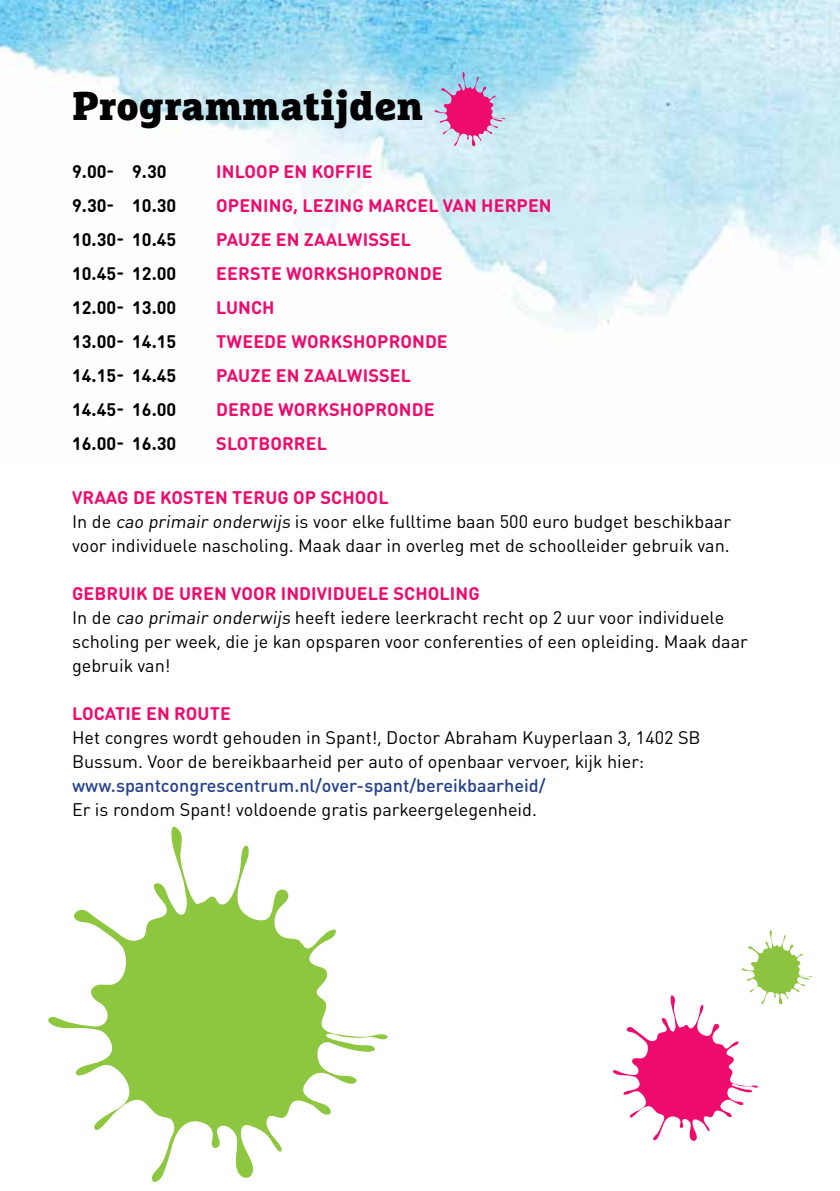
<style>
.page{position:relative;width:840px;height:1191px;background:#fff}
.page>*{position:absolute;margin:0;border:0;box-sizing:border-box;transform-origin:0 0}
.t1{font:900 40px "Marselis Slab OT";color:#000}
.t2{font:18px/24px "DIN Round OT";color:#000}
.t3{font:700 18px "DIN Round OT";letter-spacing:.005em;color:#ed0c6e}
.t4{font:700 18px "DIN Round OT";color:#000}
.t5{font:500 18px "DIN Round OT";color:#25408f}
</style>
<div class="page">
<img style="left:0;top:0;width:839px;height:331px">
<svg style="left:613px;top:930px;width:199px;height:211px"></svg>
<svg style="left:434px;top:71px;width:71px;height:76px;background:#c695c2"></svg>
<svg style="left:48px;top:826px;width:340px;height:356px"></svg>
<h1 class="t1" style="left:72px;top:80px;width:352px">Programmatijden</h1>
<p class="t4" style="left:72px;top:160px;width:96px">9.00- 9.30</p>
<p class="t3" style="left:216px;top:160px;width:158px">INLOOP EN KOFFIE</p>
<p class="t4" style="left:72px;top:194px;width:106px">9.30- 10.30</p>
<p class="t3" style="left:216px;top:194px;width:337px">OPENING, LEZING MARCEL VAN HERPEN</p>
<p class="t4" style="left:72px;top:228px;width:106px">10.30- 10.45</p>
<p class="t3" style="left:216px;top:228px;width:196px">PAUZE EN ZAALWISSEL</p>
<p class="t4" style="left:72px;top:262px;width:106px">10.45- 12.00</p>
<p class="t3" style="left:216px;top:262px;width:228px">EERSTE WORKSHOPRONDE</p>
<p class="t4" style="left:72px;top:296px;width:106px">12.00- 13.00</p>
<p class="t3" style="left:216px;top:296px;width:60px">LUNCH</p>
<p class="t4" style="left:72px;top:330px;width:106px">13.00- 14.15</p>
<p class="t3" style="left:216px;top:330px;width:233px">TWEEDE WORKSHOPRONDE</p>
<p class="t4" style="left:72px;top:364px;width:106px">14.15- 14.45</p>
<p class="t3" style="left:216px;top:364px;width:196px">PAUZE EN ZAALWISSEL</p>
<p class="t4" style="left:72px;top:398px;width:106px">14.45- 16.00</p>
<p class="t3" style="left:216px;top:398px;width:220px">DERDE WORKSHOPRONDE</p>
<p class="t4" style="left:72px;top:432px;width:106px">16.00- 16.30</p>
<p class="t3" style="left:216px;top:432px;width:112px">SLOTBORREL</p>
<p class="t3" style="left:72px;top:486px;width:318px">VRAAG DE KOSTEN TERUG OP SCHOOL</p>
<p class="t2" style="left:72px;top:509px;width:660px">In de cao primair onderwijs is voor elke fulltime baan 500 euro budget beschikbaar voor individuele nascholing. Maak daar in overleg met de schoolleider gebruik van.</p>
<p class="t3" style="left:72px;top:582px;width:409px">GEBRUIK DE UREN VOOR INDIVIDUELE SCHOLING</p>
<p class="t2" style="left:72px;top:605px;width:677px">In de cao primair onderwijs heeft iedere leerkracht recht op 2 uur voor individuele scholing per week, die je kan opsparen voor conferenties of een opleiding. Maak daar gebruik van!</p>
<p class="t3" style="left:72px;top:702px;width:160px">LOCATIE EN ROUTE</p>
<p class="t2" style="left:72px;top:725px;width:629px">Het congres wordt gehouden in Spant!, Doctor Abraham Kuyperlaan 3, 1402 SB<br>Bussum. Voor de bereikbaarheid per auto of openbaar vervoer, kijk hier:</p>
<p class="t5" style="left:72px;top:774px;width:475px">www.spantcongrescentrum.nl/over-spant/bereikbaarheid/</p>
<p class="t2" style="left:72px;top:797px;width:466px">Er is rondom Spant! voldoende gratis parkeergelegenheid.</p>
</div>
